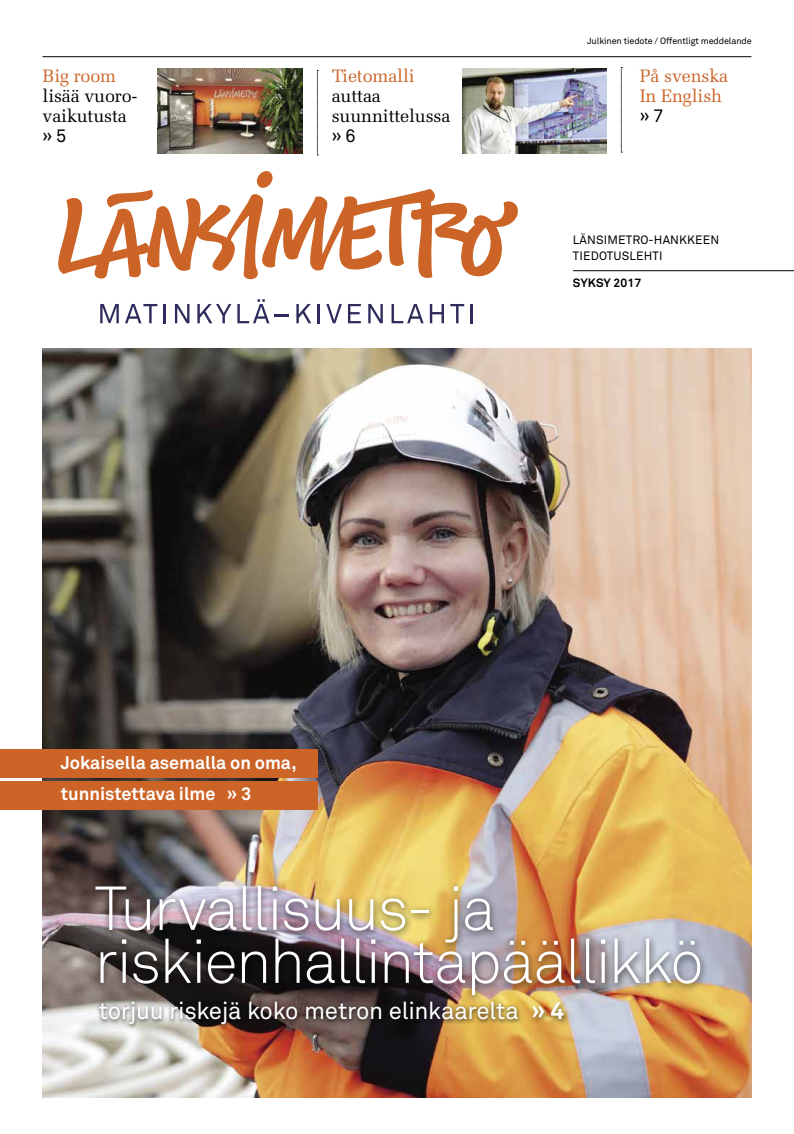
<style>
.page{position:relative;width:794px;height:1134px;background:#fff}
.page>*{position:absolute;margin:0;border:0;box-sizing:border-box;transform-origin:0 0}
.t1{font:300 61.2px/52.9px "Akkurat";letter-spacing:-.035em;color:#fff}
.t2{font:24px "Akkurat";letter-spacing:-.01em;color:#fff}
.t3{font:700 18px/31px "Akkurat";color:#fff}
.t4{font:18px/20px "Melior";letter-spacing:-.01em;color:#000}
.t5{font:18px/20px "Melior";letter-spacing:-.01em;color:#cc6427}
.t6{font:18px "Akkurat";color:#000}
.t7{font:12px/16px "Akkurat";letter-spacing:.01em;color:#000}
.t8{font:700 12px "Akkurat";letter-spacing:.01em;color:#000}
.t9{font:9px "Akkurat";letter-spacing:-.01em;color:#000}
.s1{font-weight:700}
</style>
<div class="page">
<img style="left:43px;top:349px;width:708px;height:748px">
<img style="left:157px;top:69px;width:145px;height:85px">
<img style="left:462px;top:69px;width:145px;height:85px">
<hr style="left:43px;top:56px;width:708px;height:1px;background:#000">
<svg style="left:100px;top:304px;width:19px;height:19px"></svg>
<svg style="left:125px;top:304px;width:32px;height:19px"></svg>
<svg style="left:164px;top:304px;width:2px;height:19px"></svg>
<svg style="left:175px;top:304px;width:14px;height:19px"></svg>
<svg style="left:197px;top:304px;width:34px;height:19px"></svg>
<svg style="left:237px;top:299px;width:51px;height:24px"></svg>
<svg style="left:296px;top:304px;width:15px;height:19px"></svg>
<svg style="left:318px;top:304px;width:2px;height:19px"></svg>
<svg style="left:326px;top:304px;width:16px;height:19px"></svg>
<svg style="left:348px;top:304px;width:13px;height:19px"></svg>
<svg style="left:368px;top:304px;width:15px;height:19px"></svg>
<svg style="left:391px;top:304px;width:32px;height:19px"></svg>
<svg style="left:430px;top:304px;width:14px;height:19px"></svg>
<svg style="left:450px;top:304px;width:14px;height:19px"></svg>
<hr style="left:470px;top:304px;width:3px;height:19px;background:#2d2c5c">
<svg style="left:58px;top:171px;width:460px;height:109px"></svg>
<svg style="left:317px;top:70px;width:1px;height:86px"></svg>
<svg style="left:621px;top:67px;width:1px;height:86px"></svg>
<div style="left:0;top:782px;width:317px;height:28px;background:#cc6427"></div>
<div style="left:0;top:749px;width:317px;height:28px;background:#cc6427"></div>
<hr style="left:573px;top:270px;width:221px;height:1px;background:#000">
<div style="left:88px;top:880px;width:620px;height:125px;background:#000;opacity:.6"></div>
<div style="left:95px;top:999px;width:428px;height:31px;background:#000;opacity:.6"></div>
<div style="left:530px;top:1000px;width:41px;height:26px;background:#000;opacity:.6"></div>
<p class="t5" style="left:43px;top:66px;width:75px">Big room</p>
<p class="t4" style="left:43px;top:86px;width:97px">lisää vuoro&shy;vaikutusta</p>
<p class="t6" style="left:43px;top:125px;width:25px">» 5</p>
<p class="t5" style="left:332px;top:66px;width:85px">Tietomalli</p>
<p class="t4" style="left:332px;top:86px;width:120px">auttaa suunnittelussa</p>
<p class="t6" style="left:332px;top:125px;width:25px">» 6</p>
<p class="t9" style="left:587px;top:36px;width:166px">Julkinen tiedote / Offentligt meddelande</p>
<p class="t5" style="left:640px;top:66px;width:90px">På svenska<br>In English</p>
<p class="t6" style="left:640px;top:105px;width:25px">» 7</p>
<p class="t7" style="left:573px;top:232px;width:148px">LÄNSIMETRO-HANKKEEN<br>TIEDOTUSLEHTI</p>
<p class="t8" style="left:573px;top:276px;width:70px">SYKSY 2017</p>
<p class="t3" style="left:61px;top:747px;width:237px">Jokaisella asemalla on oma, tunnistettava ilme » 3</p>
<h1 class="t1" style="left:94px;top:883px;width:611px">Turvallisuus- ja riskienhallintapäällikkö</h1>
<h2 class="t2" style="left:99px;top:996px;width:467px">torjuu riskejä koko metron elinkaarelta <span class="s1">» 4</span></h2>
</div>
